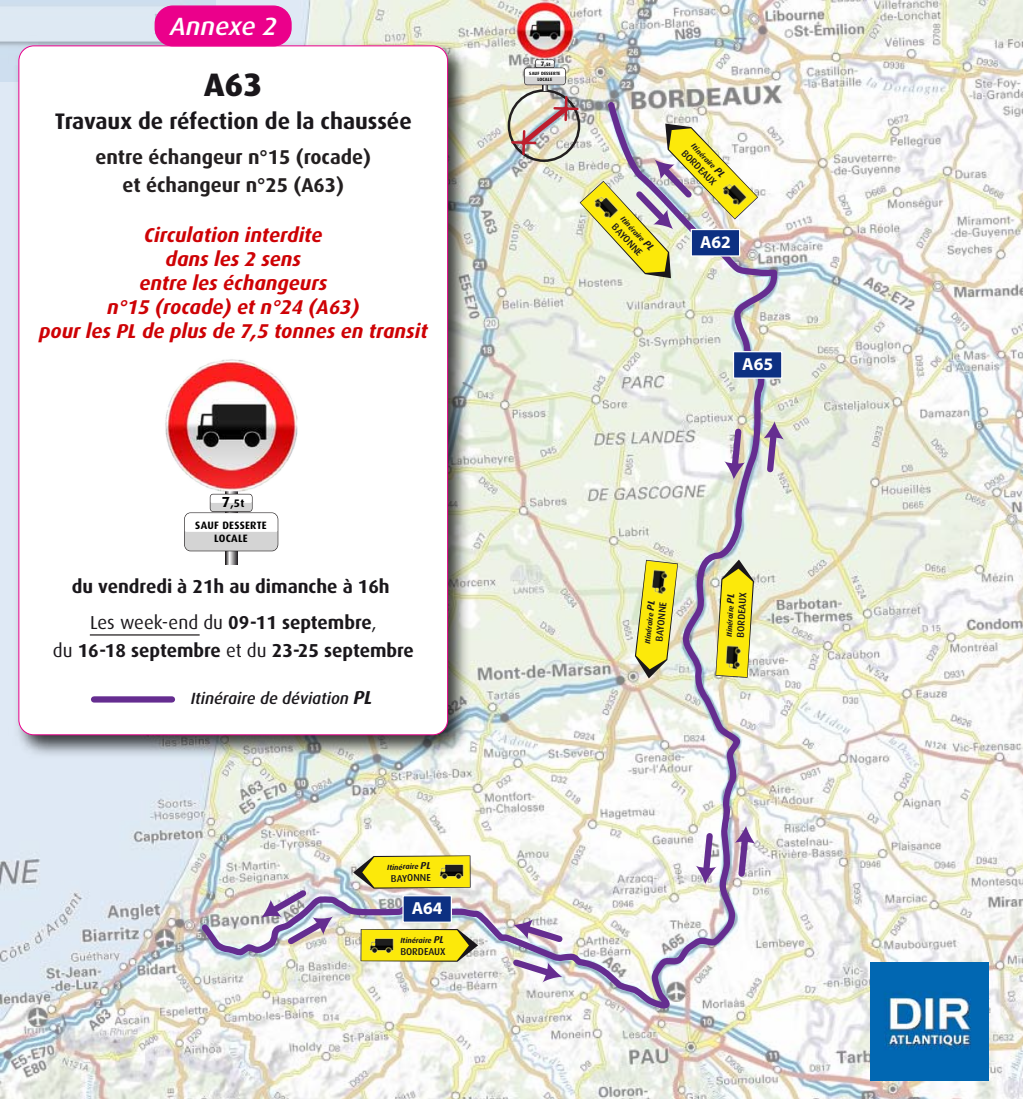
<style>
.page{position:relative;width:1023px;height:1099px;background:#fff}
.page>*{position:absolute;margin:0;border:0;box-sizing:border-box;transform-origin:0 0}
.t1{font:800 32.5px "Dax OT";color:#1a171b}
.t2{font:italic 500 25px "Dax OT";color:#fff;scale:1.05 1}
.t3{font:700 22.5px "Dax OT";color:#1a171b}
.t4{font:italic 700 20px/24px "Dax OT";color:#ce0205;text-align:center}
.t5{font:700 20px/27.5px "Dax OT";color:#231f20;text-align:center}
.t6{font:700 18.75px/36.2px "Dax OT";color:#1a171b;text-align:center}
.t7{font:700 17.5px "Myriad Pro";color:#fff}
.t8{font:italic 500 16.25px "Dax OT";color:#1a171b}
.t9{font:700 10.88px "Dax OT";color:#000}
.t10{font:700 10.62px/12.9px "Dax OT";letter-spacing:.025em;color:#000;text-align:center}
.t11{font:500 10px "Dax OT";letter-spacing:-.005em;color:#1a171b}
.t12{font:italic 700 7.5px "Dax OT";color:#1a171b}
.t13{font:700 4.75px "Dax OT";color:#000}
.t14{font:700 4.62px/5.6px "Dax OT";letter-spacing:.025em;color:#000;text-align:center}
.s1{font-size:14.62px}
.s2{font-weight:400}
.s3{font-weight:700;font-size:18.75px}
.s4{font-size:10px}
.s5{font-size:6.38px}
</style>
<div class="page">
<img style="left:0;top:0;width:1023px;height:1098px">
<svg style="left:0;top:0;width:216px;height:81px;fill:#dee9f3"></svg>
<img style="left:8px;top:35px;width:468px;height:728px">
<div style="left:19px;top:46px;width:429px;height:688px;background:#fff;border-radius:15px"></div>
<svg style="left:199px;top:97px;width:581px;height:917px"></svg>
<svg style="left:763px;top:421px;width:21px;height:55px"></svg>
<svg style="left:724px;top:425px;width:21px;height:55px"></svg>
<svg style="left:735px;top:825px;width:21px;height:55px"></svg>
<svg style="left:696px;top:829px;width:21px;height:55px"></svg>
<svg style="left:508px;top:954px;width:55px;height:28px"></svg>
<svg style="left:513px;top:918px;width:54px;height:28px"></svg>
<svg style="left:261px;top:884px;width:72px;height:65px"></svg>
<div style="left:94px;top:696px;width:78px;height:6px;background:#652d90"></div>
<hr style="left:90px;top:634px;width:110px;height:1px;background:#231f20">
<div style="left:155px;top:6px;width:136px;height:40px;background:#eb008b;border-radius:18px"></div>
<div style="left:155px;top:5px;width:137px;height:41px;border:1px solid #eb008b;border-radius:18px"></div>
<svg style="left:225px;top:551px;width:12px;height:13px"></svg>
<div style="left:184px;top:512px;width:94px;height:39px;border:1px solid #231f20;border-radius:6px"></div>
<svg style="left:185px;top:503px;width:93px;height:47px"></svg>
<img style="left:165px;top:348px;width:143px;height:155px">
<svg style="left:542px;top:85px;width:6px;height:6px"></svg>
<div style="left:524px;top:68px;width:42px;height:17px;border:1px solid #231f20;border-radius:3px"></div>
<svg style="left:525px;top:64px;width:40px;height:21px"></svg>
<img style="left:511px;top:0;width:67px;height:64px">
<img style="left:871px;top:962px;width:118px;height:118px">
<svg style="left:635px;top:560px;width:43px;height:118px"></svg>
<img style="left:641px;top:562px;width:38px;height:37px">
<svg style="left:353px;top:855px;width:118px;height:33px"></svg>
<img style="left:434px;top:854px;width:35px;height:34px">
<svg style="left:715px;top:559px;width:39px;height:118px"></svg>
<img style="left:715px;top:638px;width:37px;height:36px">
<svg style="left:361px;top:929px;width:117px;height:32px"></svg>
<img style="left:364px;top:928px;width:34px;height:34px">
<div style="left:402px;top:895px;width:50px;height:27px;background:#0d3082;border:1px solid #fff"></div>
<div style="left:733px;top:351px;width:49px;height:28px;background:#0d3082;border:1px solid #fff"></div>
<img style="left:510px;top:95px;width:248px;height:183px">
<p class="t2" style="left:170px;top:12px;width:103px">Annexe 2</p>
<h1 class="t1" style="left:204px;top:66px;width:60px">A63</h1>
<p class="t3" style="left:55px;top:109px;width:358px">Travaux de réfection de la chaussée</p>
<p class="t5" style="left:96px;top:144px;width:277px">entre échangeur n°15 (rocade) et échangeur n°25 (A63)</p>
<p class="t4" style="left:39px;top:223px;width:390px">Circulation interdite<br>dans les 2 sens<br>entre les échangeurs<br>n°15 (rocade) et n°24 (A63)<br>pour les PL de plus de 7,5 tonnes en transit</p>
<p class="t9" style="left:222px;top:497px;width:24px"><span class="s1">7</span>,5t</p>
<p class="t10" style="left:195px;top:519px;width:73px">SAUF DESSERTE<br>LOCALE</p>
<p class="t6" style="left:72px;top:568px;width:319px">du vendredi à 21h au dimanche à 16h<br><span class="s2">Les week-end du</span> 09-11 septembre<span class="s2">,</span></p>
<p class="t6" style="left:53px;top:632px;width:363px"><span class="s2">du</span> 16-18 septembre <span class="s2">et du</span> 23-25 septembre</p>
<p class="t8" style="left:191px;top:689px;width:183px">Itinéraire de déviation <span class="s3">PL</span></p>
<p class="t12" style="left:387px;top:862px;width:45px;rotate:-1deg">Itinéraire <span class="s4">PL</span></p>
<p class="t11" style="left:391px;top:872px;width:41px;rotate:-1deg">BAYONNE</p>
<p class="t7" style="left:412px;top:896px;width:32px">A64</p>
<p class="t12" style="left:400px;top:935px;width:45px">Itinéraire <span class="s4">PL</span></p>
<p class="t11" style="left:400px;top:945px;width:47px">BORDEAUX</p>
<p class="t13" style="left:541px;top:61px;width:11px"><span class="s5">7</span>,5t</p>
<p class="t14" style="left:529px;top:71px;width:33px">SAUF DESSERTE<br>LOCALE</p>
<p class="t12" style="left:625px;top:215px;width:45px;rotate:47deg">Itinéraire <span class="s4">PL</span></p>
<p class="t11" style="left:618px;top:221px;width:41px;rotate:47deg">BAYONNE</p>
<p class="t12" style="left:696px;top:142px;width:45px;rotate:46deg">Itinéraire <span class="s4">PL</span></p>
<p class="t11" style="left:687px;top:147px;width:47px;rotate:46deg">BORDEAUX</p>
<p class="t7" style="left:700px;top:230px;width:32px">A62</p>
<p class="t7" style="left:742px;top:353px;width:32px">A65</p>
<p class="t12" style="left:643px;top:643px;width:45px;rotate:-84deg">Itinéraire <span class="s4">PL</span></p>
<p class="t11" style="left:653px;top:641px;width:41px;rotate:-84deg">BAYONNE</p>
<p class="t12" style="left:725px;top:636px;width:45px;rotate:-87deg">Itinéraire <span class="s4">PL</span></p>
<p class="t11" style="left:735px;top:637px;width:47px;rotate:-87deg">BORDEAUX</p>
</div>
